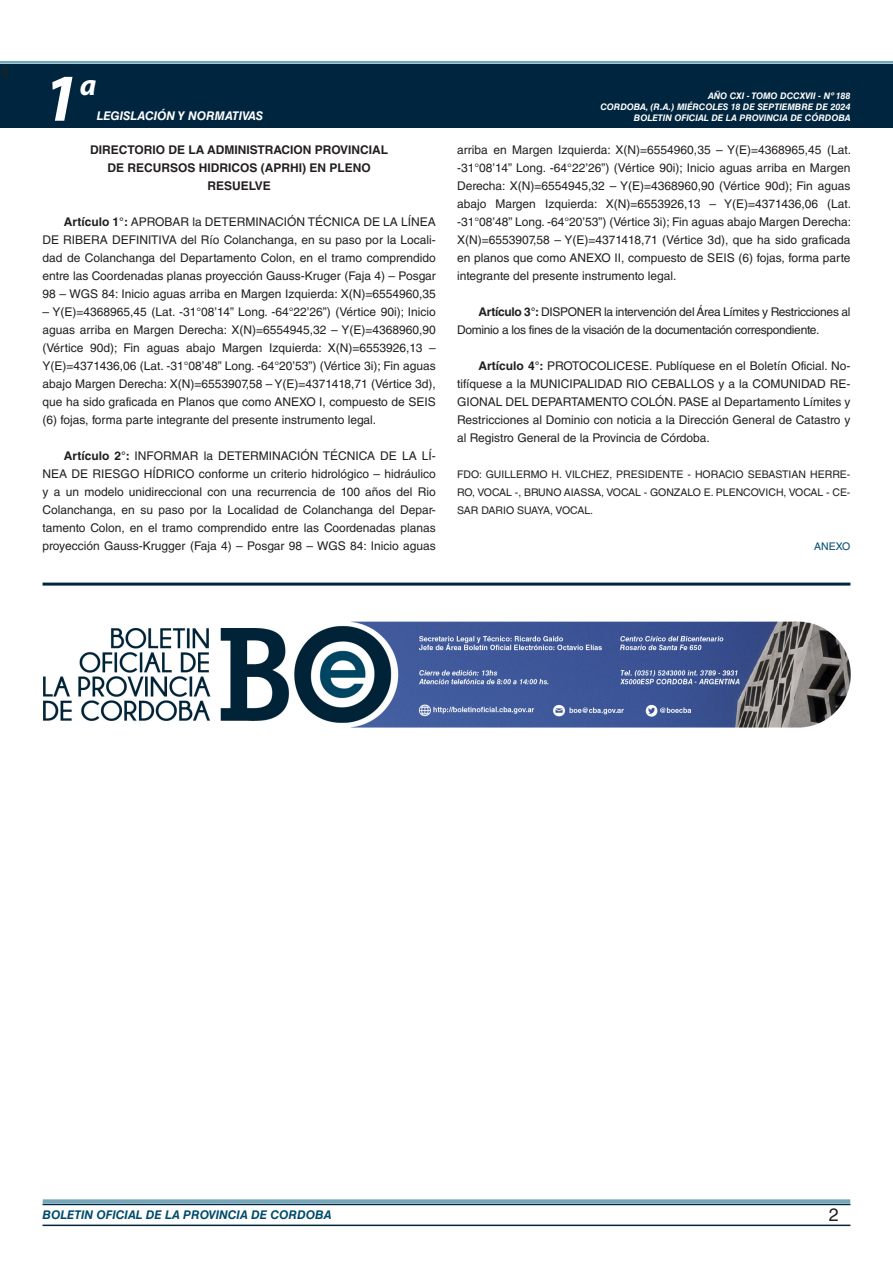
<style>
.page{position:relative;width:893px;height:1263px;background:#fff}
.page>*{position:absolute;margin:0;border:0;box-sizing:border-box;transform-origin:0 0}
.t1{font:italic 700 67.5px "Myriad Pro";color:#fff}
.t2{font:italic 700 30px "Myriad Pro";color:#fff}
.t3{font:18px "Minion Pro";color:#231f20}
.t4{font:18px "Helvetica LT Std";color:#231f20}
.TEXTO_BASE{font:12px/18px "Helvetica LT Std";color:#231f20;text-align:justify}
.TEXTO_BASE-2{font:12px/18px "Helvetica LT Std";letter-spacing:-.025em;color:#231f20}
.RESUELVE{font:700 12px "Helvetica LT Std";color:#231f20}
.t5{font:italic 700 12px "Helvetica LT Std";color:#004b6c}
.t6{font:italic 700 12px "Helvetica LT Std";color:#fff}
.FIRMA{font:10.5px/18px "Helvetica LT Std";color:#231f20;text-align:justify}
.ANEXO{font:10.5px "Helvetica LT Std";color:#004b6c}
.t7{font:italic 700 9px/10.8px "Helvetica LT Std";color:#fff;text-align:right}
.s1{font-weight:700}
</style>
<div class="page">
<div style="left:0;top:61px;width:893px;height:6px;background:#fff;opacity:.75"></div>
<div style="left:0;top:64px;width:893px;height:64px;background:#00263f"></div>
<hr style="left:43px;top:1224px;width:807px;height:2px;background:#00263f">
<div style="left:42px;top:1198px;width:809px;height:8px;background:#fff;opacity:.75"></div>
<hr style="left:43px;top:583px;width:807px;height:3px;background:#00263f">
<img style="left:43px;top:622px;width:807px;height:105px">
<h3 class="t3" style="left:0;top:59px;width:10px">4</h3>
<h1 class="t1" style="left:43px;top:54px;width:38px">1</h1>
<h2 class="t2" style="left:80px;top:66px;width:18px">a</h2>
<p class="t6" style="left:97px;top:109px;width:168px">LEGISLACIÓN Y NORMATIVAS</p>
<p class="RESUELVE" style="left:90px;top:142px;width:299px">DIRECTORIO DE LA ADMINISTRACION PROVINCIAL</p>
<p class="RESUELVE" style="left:107px;top:160px;width:265px">DE RECURSOS HIDRICOS (APRHI) EN PLENO</p>
<p class="RESUELVE" style="left:207px;top:178px;width:65px">RESUELVE</p>
<p class="TEXTO_BASE" style="left:43px;top:213px;width:395px;text-indent:21px"><span class="s1">Artículo 1°:</span> APROBAR la DETERMINACIÓN TÉCNICA DE LA LÍNEA DE RIBERA DEFINITIVA del Río Colanchanga, en su paso por la Locali&shy;dad de Colanchanga del Departamento Colon, en el tramo comprendido entre las Coordenadas planas proyección Gauss-Kruger (Faja 4) – Posgar 98 – WGS 84: Inicio aguas arriba en Margen Izquierda: X(N)=6554960,35</p>
<p class="TEXTO_BASE" style="left:43px;top:303px;width:395px">– Y(E)=4368965,45 (Lat. -31°08’14” Long. -64°22’26”) (Vértice 90i); Inicio aguas arriba en Margen Derecha: X(N)=6554945,32 – Y(E)=4368960,90 (Vértice 90d); Fin aguas abajo Margen Izquierda: X(N)=6553926,13 – Y(E)=4371436,06 (Lat. -31°08’48” Long. -64°20’53”) (Vértice 3i); Fin aguas abajo Margen Derecha: X(N)=6553907,58 – Y(E)=4371418,71 (Vértice 3d), que ha sido graficada en Planos que como ANEXO I, compuesto de SEIS (6) fojas, forma parte integrante del presente instrumento legal.</p>
<p class="TEXTO_BASE" style="left:43px;top:447px;width:395px;text-indent:21px"><span class="s1">Artículo 2°:</span> INFORMAR la DETERMINACIÓN TÉCNICA DE LA LÍ-NEA DE RIESGO HÍDRICO conforme un criterio hidrológico – hidráulico y a un modelo unidireccional con una recurrencia de 100 años del Rio Colanchanga, en su paso por la Localidad de Colanchanga del Depar&shy;tamento Colon, en el tramo comprendido entre las Coordenadas planas proyección Gauss-Krugger (Faja 4) – Posgar 98 – WGS 84: Inicio aguas</p>
<p class="t7" style="left:600px;top:91px;width:252px">AÑO CXI - TOMO DCCXVII - Nº 188<br>CORDOBA, (R.A.) MIÉRCOLES 18 DE SEPTIEMBRE DE 2024<br>BOLETIN OFICIAL DE LA PROVINCIA DE CÓRDOBA</p>
<p class="TEXTO_BASE" style="left:457px;top:141px;width:396px">arriba en Margen Izquierda: X(N)=6554960,35 – Y(E)=4368965,45 (Lat. -31°08’14” Long. -64°22’26”) (Vértice 90i); Inicio aguas arriba en Margen Derecha: X(N)=6554945,32 – Y(E)=4368960,90 (Vértice 90d); Fin aguas abajo Margen Izquierda: X(N)=6553926,13 – Y(E)=4371436,06 (Lat. -31°08’48” Long. -64°20’53”) (Vértice 3i); Fin aguas abajo Margen Derecha:<br>X(N)=6553907,58 – Y(E)=4371418,71 (Vértice 3d), que ha sido graficada en planos que como ANEXO II, compuesto de SEIS (6) fojas, forma parte integrante del presente instrumento legal.</p>
<p class="TEXTO_BASE-2" style="left:457px;top:303px;width:395px;text-indent:21px"><span class="s1">Artículo 3°:</span> DISPONER la intervención del Área Límites y Restricciones al<br>Dominio a los fines de la visación de la documentación correspondiente.</p>
<p class="TEXTO_BASE" style="left:457px;top:357px;width:395px;text-indent:21px"><span class="s1">Artículo 4°:</span> PROTOCOLICESE. Publíquese en el Boletín Oficial. No&shy;tifíquese a la MUNICIPALIDAD RIO CEBALLOS y a la COMUNIDAD RE-GIONAL DEL DEPARTAMENTO COLÓN. PASE al Departamento Límites y Restricciones al Dominio con noticia a la Dirección General de Catastro y al Registro General de la Provincia de Córdoba.</p>
<p class="FIRMA" style="left:457px;top:465px;width:395px">FDO: GUILLERMO H. VILCHEZ, PRESIDENTE - HORACIO SEBASTIAN HERRE-RO, VOCAL -, BRUNO AIASSA, VOCAL - GONZALO E. PLENCOVICH, VOCAL - CE-SAR DARIO SUAYA, VOCAL.</p>
<p class="ANEXO" style="left:814px;top:540px;width:38px">ANEXO</p>
<p class="t5" style="left:43px;top:1208px;width:290px">BOLETIN OFICIAL DE LA PROVINCIA DE CORDOBA</p>
<p class="t4" style="left:829px;top:1204px;width:12px">2</p>
</div>
